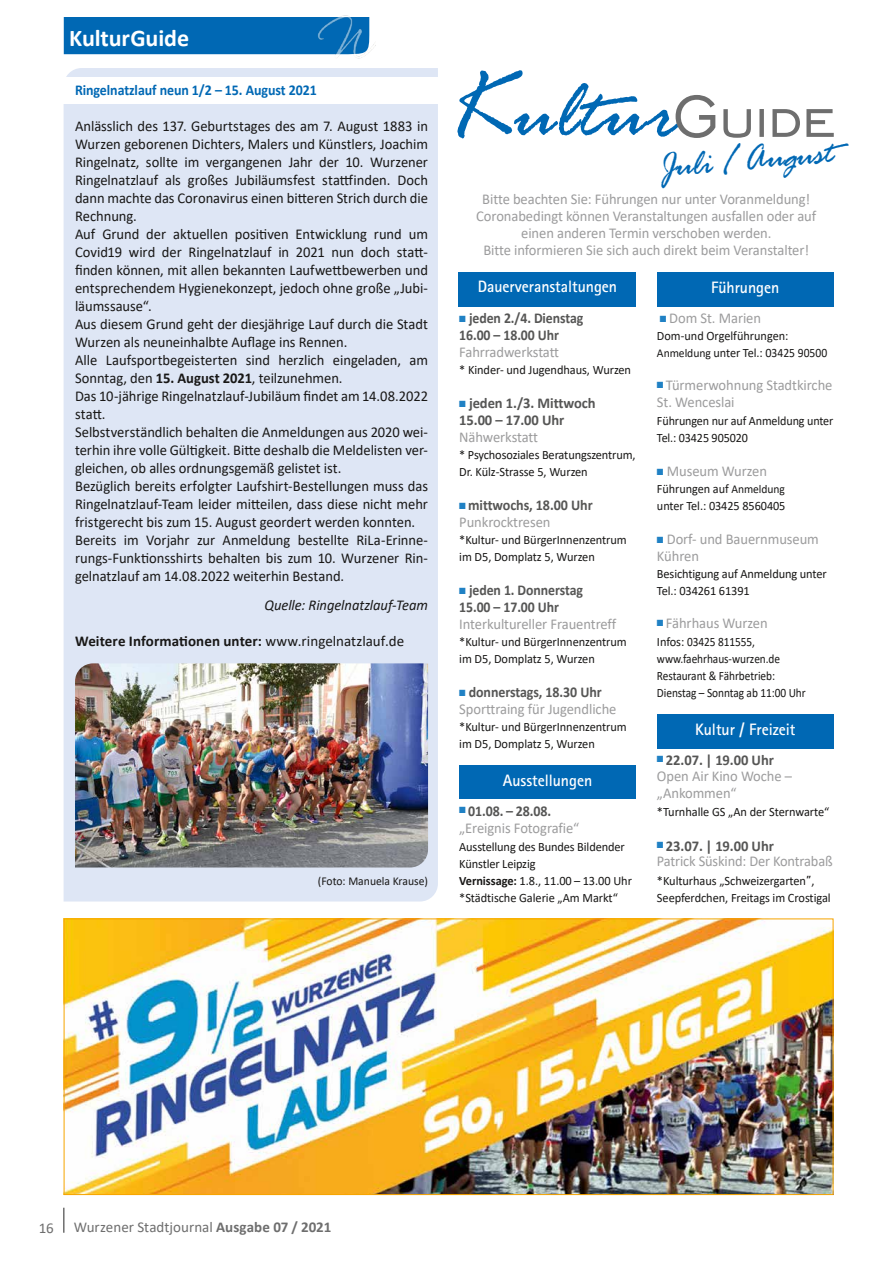
<style>
.page{position:relative;width:893px;height:1263px;background:#fff}
.page>*{position:absolute;margin:0;border:0;box-sizing:border-box;transform-origin:0 0}
.t1{font:37.5px "Rage Italic Let Plain";color:#0068b4}
.t2{font:700 24px "Calibri";letter-spacing:-.005em;color:#fff}
.t3{font:700 16.5px "Rotis Sans Serif";letter-spacing:-.005em;color:#fff;scale:.96 1}
.t4{font:15px/18px "Calibri";letter-spacing:-.005em;color:#181716}
.t5{font:15px/17px "Calibri";letter-spacing:-.005em;color:#9c9c9d}
.t6{font:700 15px/17px "Calibri";letter-spacing:-.005em;color:#565655;scale:.92 1}
.t7{font:700 15px "Calibri";letter-spacing:.005em;color:#181716}
.t8{font:15px/15.5px "Calibri";letter-spacing:-.005em;color:#9c9c9d;scale:.96 1}
.t9{font:15px "Calibri";color:#6e6e6e}
.t10{font:700 15px "Calibri";letter-spacing:-.005em;color:#0068b4;scale:.93 1}
.t11{font:700 15px/17px "Calibri";letter-spacing:-.005em;color:#565655}
.t12{font:700 15px/17px "Calibri";letter-spacing:-.005em;color:#565655;scale:.94 1}
.t13{font:italic 15px "Calibri";letter-spacing:-.005em;color:#181716}
.t14{font:12.75px/17px "Calibri";letter-spacing:-.005em;color:#181716}
.t15{font:12.75px/17px "Calibri";letter-spacing:-.005em;color:#181716;scale:.96 1}
.t16{font:12.75px/17px "Calibri";letter-spacing:-.005em;color:#181716;scale:.95 1}
.t17{font:12px "Calibri";color:#181716}
.s1{font-weight:700}
.s2{font-weight:400}
.s3{color:#2081c4}
.s4{font-weight:400;color:#9c9c9d}
.s5{font-weight:700;color:#565655}
.s6{font-size:12px}
.s7{font-family:"Univers";font-stretch:condensed}
</style>
<div class="page">
<div style="left:64px;top:17px;width:250px;height:38px;background:#0068b4"></div>
<img style="left:314px;top:15px;width:60px;height:44px">
<hr style="left:63px;top:1208px;width:2px;height:25px;background:#6e6e6e">
<svg style="left:457px;top:70px;width:377px;height:68px"></svg>
<div style="left:459px;top:272px;width:177px;height:34px;background:#0068b4"></div>
<div style="left:657px;top:272px;width:176px;height:34px;background:#0068b4"></div>
<div style="left:657px;top:714px;width:176px;height:34px;background:#0068b4"></div>
<div style="left:459px;top:765px;width:177px;height:34px;background:#0068b4"></div>
<div style="left:64px;top:68px;width:374px;height:833px;background:#dee6f5"></div>
<div style="left:55px;top:78px;width:388px;height:26px;background:#fff"></div>
<img style="left:66px;top:920px;width:765px;height:273px">
<img style="left:75px;top:663px;width:353px;height:204px">
<h2 class="t2" style="left:69px;top:21px;width:121px">KulturGuide</h2>
<p class="t10" style="left:75px;top:80px;width:261px">Ringelnatzlauf neun 1/2 – 15. August 2021</p>
<p class="t4" style="left:75px;top:117px;width:355px">Anlässlich des 137. Geburtstages des am 7. August 1883 in Wurzen geborenen Dichters, Malers und Künstlers, Joachim Ringelnatz, sollte im vergangenen Jahr der 10. Wurzener Ringelnatzlauf als großes Jubiläumsfest stattfinden. Doch dann machte das Coronavirus einen bitteren Strich durch die Rechnung.<br>Auf Grund der aktuellen positiven Entwicklung rund um Covid19 wird der Ringelnatzlauf in 2021 nun doch statt&shy;finden können, mit allen bekannten Laufwettbewerben und entsprechendem Hygienekonzept, jedoch ohne große „Jubi&shy;läumssause“.<br>Aus diesem Grund geht der diesjährige Lauf durch die Stadt Wurzen als neuneinhalbte Auflage ins Rennen.<br>Alle Laufsportbegeisterten sind herzlich eingeladen, am Sonntag, den <span class="s1">15. August 2021</span>, teilzunehmen.<br>Das 10-jährige Ringelnatzlauf-Jubiläum findet am 14.08.2022 statt.<br>Selbstverständlich behalten die Anmeldungen aus 2020 wei&shy;terhin ihre volle Gültigkeit. Bitte deshalb die Meldelisten ver&shy;gleichen, ob alles ordnungsgemäß gelistet ist.<br>Bezüglich bereits erfolgter Laufshirt-Bestellungen muss das Ringelnatzlauf-Team leider mitteilen, dass diese nicht mehr fristgerecht bis zum 15. August geordert werden konnten.<br>Bereits im Vorjahr zur Anmeldung bestellte RiLa-Erinne&shy;rungs-Funktionsshirts behalten bis zum 10. Wurzener Rin&shy;gelnatzlauf am 14.08.2022 weiterhin Bestand.</p>
<p class="t13" style="left:264px;top:594px;width:165px">Quelle: Ringelnatzlauf-Team</p>
<p class="t7" style="left:75px;top:630px;width:331px">Weitere Informationen unter: <span class="s2">www.ringelnatzlauf.de</span></p>
<p class="t17" style="left:318px;top:872px;width:112px">(Foto: Manuela Krause)</p>
<h1 class="t1" style="left:660px;top:150px;width:175px;rotate:-5deg">Juli / August</h1>
<p class="t5" style="left:476px;top:190px;width:341px;text-align:center">Bitte beachten Sie: Führungen nur unter Voranmeldung!<br>Coronabedingt können Veranstaltungen ausfallen oder auf einen anderen Termin verschoben werden.<br>Bitte informieren Sie sich auch direkt beim Veranstalter!</p>
<p class="t3" style="left:478px;top:276px;width:147px">Dauerveranstaltungen</p>
<p class="t6" style="left:459px;top:309px;width:136px"><span class="s3">■</span> jeden 2./4. Dienstag<br>16.00 – 18.00 Uhr</p>
<p class="t5" style="left:459px;top:343px;width:101px">Fahrradwerkstatt</p>
<p class="t14" style="left:459px;top:361px;width:173px">* Kinder- und Jugendhaus, Wurzen</p>
<p class="t11" style="left:459px;top:395px;width:138px"><span class="s3">■</span> jeden 1./3. Mittwoch<br>15.00 – 17.00 Uhr</p>
<p class="t5" style="left:459px;top:428px;width:80px">Nähwerkstatt</p>
<p class="t14" style="left:459px;top:446px;width:178px">* Psychosoziales Beratungszentrum,<br>Dr. Külz-Strasse 5, Wurzen</p>
<p class="t12" style="left:459px;top:497px;width:143px"><span class="s3">■</span> mittwochs, 18.00 Uhr<br><span class="s4">Punkrocktresen</span></p>
<p class="t14" style="left:459px;top:531px;width:169px">*Kultur- und BürgerInnenzentrum im D5, Domplatz 5, Wurzen</p>
<p class="t6" style="left:459px;top:582px;width:136px"><span class="s3">■</span> jeden 1. Donnerstag<br>15.00 – 17.00 Uhr</p>
<p class="t5" style="left:459px;top:615px;width:158px">Interkultureller Frauentreff</p>
<p class="t14" style="left:459px;top:633px;width:169px">*Kultur- und BürgerInnenzentrum im D5, Domplatz 5, Wurzen</p>
<p class="t5" style="left:459px;top:683px;width:159px"><span class="s3">■</span> <span class="s5">donnerstags, 18.30 Uhr<br></span>Sporttraing für Jugendliche</p>
<p class="t14" style="left:459px;top:718px;width:169px">*Kultur- und BürgerInnenzentrum im D5, Domplatz 5, Wurzen</p>
<p class="t3" style="left:503px;top:770px;width:95px">Ausstellungen</p>
<p class="t5" style="left:459px;top:803px;width:122px"><sup>■</sup> <span class="s5">01.08. – 28.08. </span>„Ereignis Fotografie“</p>
<p class="t14" style="left:459px;top:837px;width:174px">Ausstellung des Bundes Bildender<br>Künstler Leipzig<br><span class="s1">Vernissage:</span> 1.8., 11.00 – 13.00 Uhr *Städtische Galerie „Am Markt“</p>
<p class="t3" style="left:711px;top:277px;width:73px">Führungen</p>
<p class="t5" style="left:660px;top:309px;width:103px"><span class="s3">■</span> Dom St. Marien</p>
<p class="t15" style="left:657px;top:327px;width:179px">Dom-und Orgelführungen:<br><span class="s6">Anmeldung</span> unter Tel.: 03425 90500</p>
<p class="t5" style="left:657px;top:376px;width:177px"><span class="s3">■</span> Türmerwohnung Stadtkirche<br>St. Wenceslai</p>
<p class="t16" style="left:657px;top:412px;width:187px">Führungen nur auf Anmeldung unter<br>Tel.: 03425 905020</p>
<p class="t5" style="left:657px;top:462px;width:112px"><span class="s3">■</span> Museum Wurzen</p>
<p class="t15" style="left:657px;top:480px;width:135px">Führungen auf <span class="s6">Anmeldung </span>unter Tel.: 03425 8560405</p>
<p class="t5" style="left:657px;top:530px;width:163px"><span class="s3">■</span> Dorf- und Bauernmuseum<br>Kühren</p>
<p class="t14" style="left:657px;top:565px;width:171px">Besichtigung auf Anmeldung unter<br>Tel.: 034261 61391</p>
<p class="t5" style="left:657px;top:614px;width:112px"><span class="s3">■</span> Fährhaus Wurzen</p>
<p class="t14" style="left:657px;top:633px;width:150px">Infos: 03425 811555, www.faehrhaus-wurzen.de<br>Restaurant &amp; Fährbetrieb:<br>Dienstag – Sonntag ab 11:00 Uhr</p>
<p class="t3" style="left:695px;top:719px;width:106px">Kultur / Freizeit</p>
<p class="t5" style="left:657px;top:752px;width:137px;line-height:15.5px"><sup>■</sup> <span class="s5">22.07. | 19.00 Uhr<br></span>Open Air Kino Woche –</p>
<p class="t5" style="left:657px;top:784px;width:81px">„Ankommen“</p>
<p class="t14" style="left:657px;top:803px;width:174px">*Turnhalle GS „An der Sternwarte“</p>
<p class="t8" style="left:657px;top:837px;width:184px"><sup>■</sup> <span class="s5">23.07. | 19.00 Uhr<br></span>Patrick Süskind: Der Kontrabaß</p>
<p class="t14" style="left:657px;top:871px;width:175px">*Kulturhaus „Schweizergarten<span class="s7">”</span>,<br>Seepferdchen, Freitags im Crostigal</p>
<p class="t9" style="left:39px;top:1217px;width:17px">16</p>
<p class="t9" style="left:74px;top:1217px;width:259px">Wurzener Stadtjournal <span class="s1">Ausgabe 07 / 2021</span></p>
</div>
